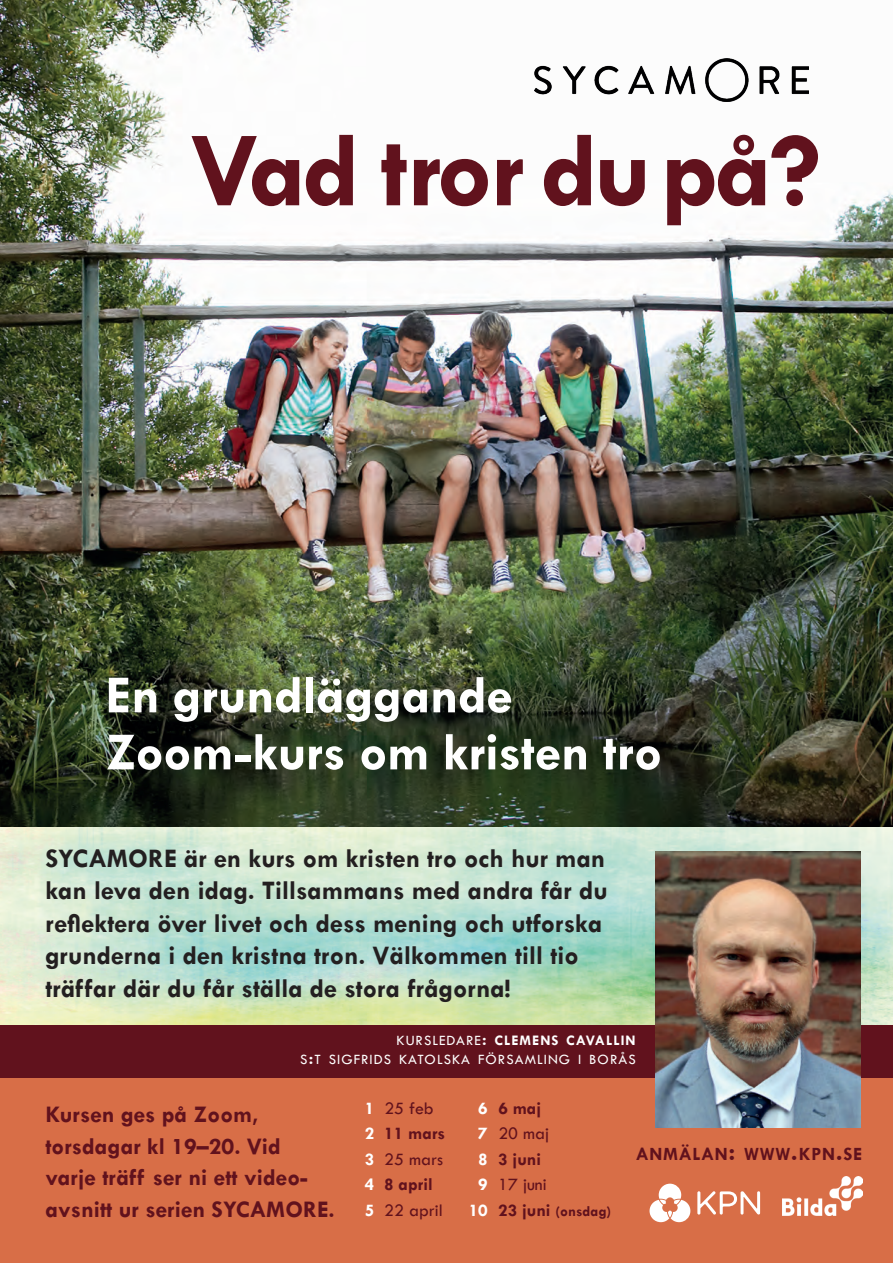
<style>
.page{position:relative;width:893px;height:1263px;background:#fff}
.page>*{position:absolute;margin:0;border:0;box-sizing:border-box;transform-origin:0 0}
.t1{font:700 108px "Tw Cen";letter-spacing:-.03em;color:#61121d}
.t2{font:700 54px/57px "Tw Cen";letter-spacing:-.005em;color:#fff}
.t3{font:700 27px/32.4px "Tw Cen";color:#231f20}
.t4{font:700 24px/31.5px "Tw Cen";color:#61121d}
.t5{font:700 18.9px "Tw Cen";letter-spacing:.035em;color:#61121d}
.t6{font:18px "Tw Cen";color:#61121d}
.t7{font:700 18px "Tw Cen";color:#61121d}
.t8{font:700 15px "Tw Cen";color:#61121d}
.t9{font:14.7px/19.5px "Tw Cen";letter-spacing:.07em;color:#fff;text-align:right}
.s1{font-size:21px}
.s2{font-weight:700}
.s3{font-weight:700;color:#fff}
.s4{color:#fff}
.s5{font-size:18px;color:#fff}
.s6{font-size:18px}
.s7{font-size:27px}
</style>
<div class="page">
<img style="left:0;top:0;width:893px;height:827px">
<img style="left:534px;top:58px;width:274px;height:44px">
<img style="left:0;top:827px;width:893px;height:251px">
<div style="left:0;top:1078px;width:893px;height:185px;background:#d86e47"></div>
<div style="left:0;top:1025px;width:893px;height:52px;background:#61121d"></div>
<img style="left:656px;top:851px;width:204px;height:277px">
<svg style="left:649px;top:1184px;width:41px;height:38px"></svg>
<svg style="left:697px;top:1191px;width:63px;height:23px"></svg>
<img style="left:782px;top:1177px;width:80px;height:38px">
<h1 class="t1" style="left:190px;top:106px;width:632px">Vad tror du på?</h1>
<h2 class="t2" style="left:105px;top:665px;width:559px">En grundläggande<br>Zoom-kurs om kristen tro</h2>
<p class="t3" style="left:45px;top:841px;width:564px">SYCAMORE är en kurs om kristen tro och hur man kan leva den idag. Tillsammans med andra får du reflektera över livet och dess mening och utforska grunderna i den kristna tron. Välkommen till tio träffar där du får ställa de stora frågorna!</p>
<p class="t9" style="left:300px;top:1030px;width:337px">KURSLEDARE<span class="s1">:</span> <span class="s2">CLEMENS CAVALLIN<br></span>S<span class="s1">:</span>T SIGFRIDS KATOLSKA FÖRSAMLING I BORÅS</p>
<p class="t4" style="left:45px;top:1098px;width:291px">Kursen ges på Zoom, torsdagar kl 19–20. Vid varje träff ser ni ett video&shy;avsnitt ur serien SYCAMORE.</p>
<p class="t6" style="left:365px;top:1097px;width:70px"><span class="s3">1</span> 25 feb</p>
<p class="t7" style="left:478px;top:1097px;width:64px"><span class="s4">6</span> 6 maj</p>
<p class="t7" style="left:365px;top:1123px;width:82px"><span class="s4">2</span> 11 mars</p>
<p class="t6" style="left:478px;top:1123px;width:72px"><span class="s3">7</span> 20 maj</p>
<p class="t6" style="left:365px;top:1148px;width:80px"><span class="s3">3</span> 25 mars</p>
<p class="t7" style="left:478px;top:1148px;width:64px"><span class="s4">8</span> 3 juni</p>
<p class="t7" style="left:365px;top:1174px;width:69px"><span class="s4">4</span> 8 april</p>
<p class="t6" style="left:478px;top:1174px;width:70px"><span class="s3">9</span> 17 juni</p>
<p class="t6" style="left:365px;top:1199px;width:80px"><span class="s3">5</span> 22 april</p>
<p class="t8" style="left:469px;top:1202px;width:144px"><span class="s5">10</span> <span class="s6">23 juni</span> (onsdag)</p>
<p class="t5" style="left:636px;top:1143px;width:228px">ANMÄLAN<span class="s7">:</span> WWW<span class="s7">.</span>KPN<span class="s7">.</span>SE</p>
</div>
